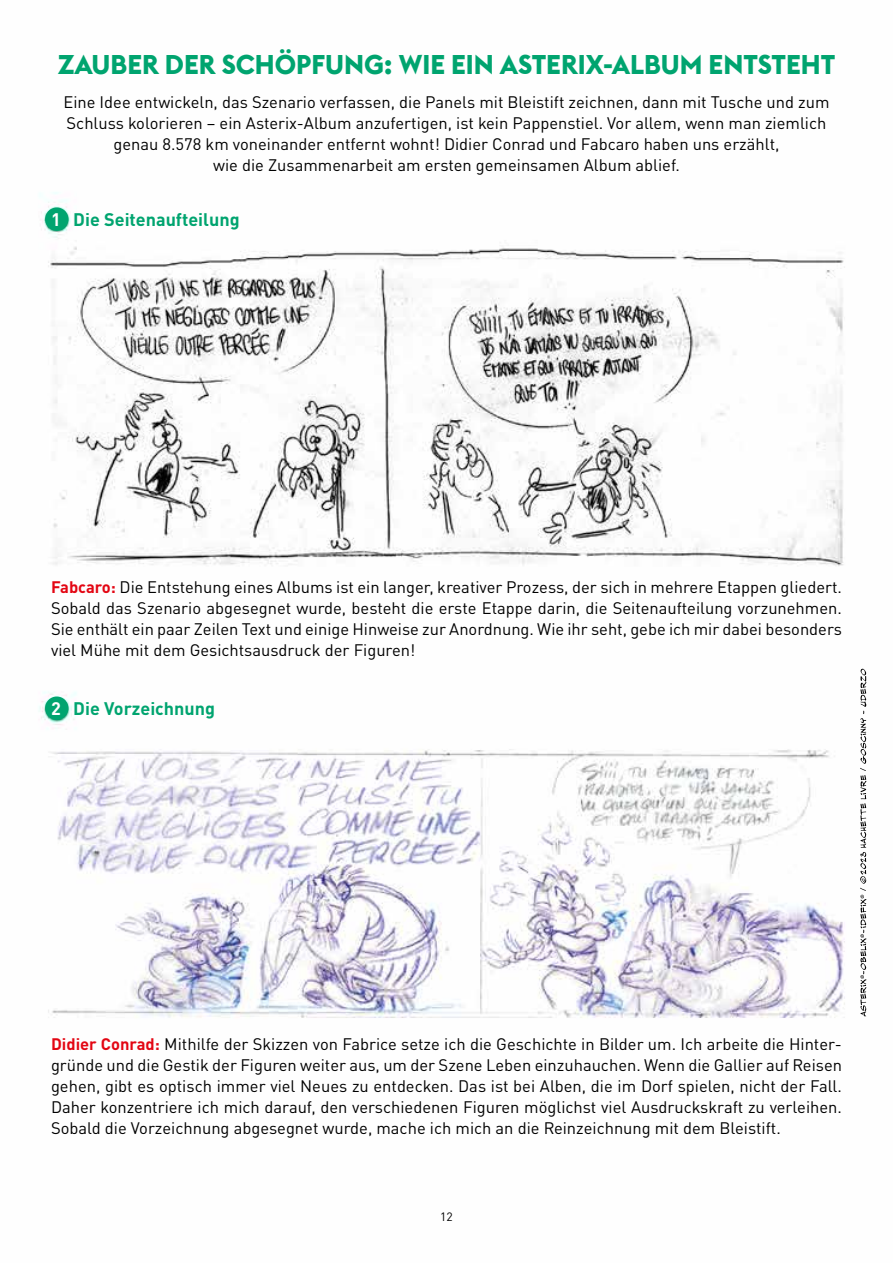
<style>
.page{position:relative;width:893px;height:1263px;background:#fff}
.page>*{position:absolute;margin:0;border:0;box-sizing:border-box;transform-origin:0 0}
.t1{font:700 27px "Euclid BP";color:#00a46f}
.t2{font:700 18px "DINOT";color:#00a46f}
.t3{font:16.5px/21px "DINOT";color:#000;text-align:justify}
.t4{font:12px "DINOT";color:#000}
.s1{color:#fff}
.s2{font-weight:700;color:#e30613}
</style>
<div class="page">
<img style="left:39px;top:192px;width:828px;height:826px">
<div style="left:45px;top:207px;width:23px;height:24px;background:#00a46f;border-radius:50%"></div>
<div style="left:45px;top:696px;width:23px;height:24px;background:#00a46f;border-radius:50%"></div>
<svg style="left:860px;top:669px;width:6px;height:347px"></svg>
<h1 class="t1" style="left:58px;top:47px;width:779px">ZAUBER DER SCHÖPFUNG: WIE EIN ASTERIX-ALBUM ENTSTEHT</h1>
<p class="t3" style="left:63px;top:91px;width:768px;text-align:center">Eine Idee entwickeln, das Szenario verfassen, die Panels mit Bleistift zeichnen, dann mit Tusche und zum Schluss kolorieren – ein Asterix-Album anzufertigen, ist kein Pappenstiel. Vor allem, wenn man ziemlich genau 8.578 km voneinander entfernt wohnt! Didier Conrad und Fabcaro haben uns erzählt,<br>wie die Zusammenarbeit am ersten gemeinsamen Album ablief.</p>
<p class="t2" style="left:51px;top:208px;width:190px"><span class="s1">1</span> Die Seitenaufteilung</p>
<p class="t3" style="left:51px;top:576px;width:792px"><span class="s2">Fabcaro:</span> Die Entstehung eines Albums ist ein langer, kreativer Prozess, der sich in mehrere Etappen gliedert.<br>Sobald das Szenario abgesegnet wurde, besteht die erste Etappe darin, die Seitenaufteilung vorzunehmen.<br>Sie enthält ein paar Zeilen Text und einige Hinweise zur Anordnung. Wie ihr seht, gebe ich mir dabei besonders viel Mühe mit dem Gesichtsausdruck der Figuren!</p>
<p class="t2" style="left:51px;top:697px;width:166px"><span class="s1">2</span> Die Vorzeichnung</p>
<p class="t3" style="left:51px;top:1033px;width:792px"><span class="s2">Didier Conrad:</span> Mithilfe der Skizzen von Fabrice setze ich die Geschichte in Bilder um. Ich arbeite die Hinter&shy;gründe und die Gestik der Figuren weiter aus, um der Szene Leben einzuhauchen. Wenn die Gallier auf Reisen gehen, gibt es optisch immer viel Neues zu entdecken. Das ist bei Alben, die im Dorf spielen, nicht der Fall.<br>Daher konzentriere ich mich darauf, den verschiedenen Figuren möglichst viel Ausdruckskraft zu verleihen.<br>Sobald die Vorzeichnung abgesegnet wurde, mache ich mich an die Reinzeichnung mit dem Bleistift.</p>
<p class="t4" style="left:440px;top:1209px;width:14px">12</p>
</div>
